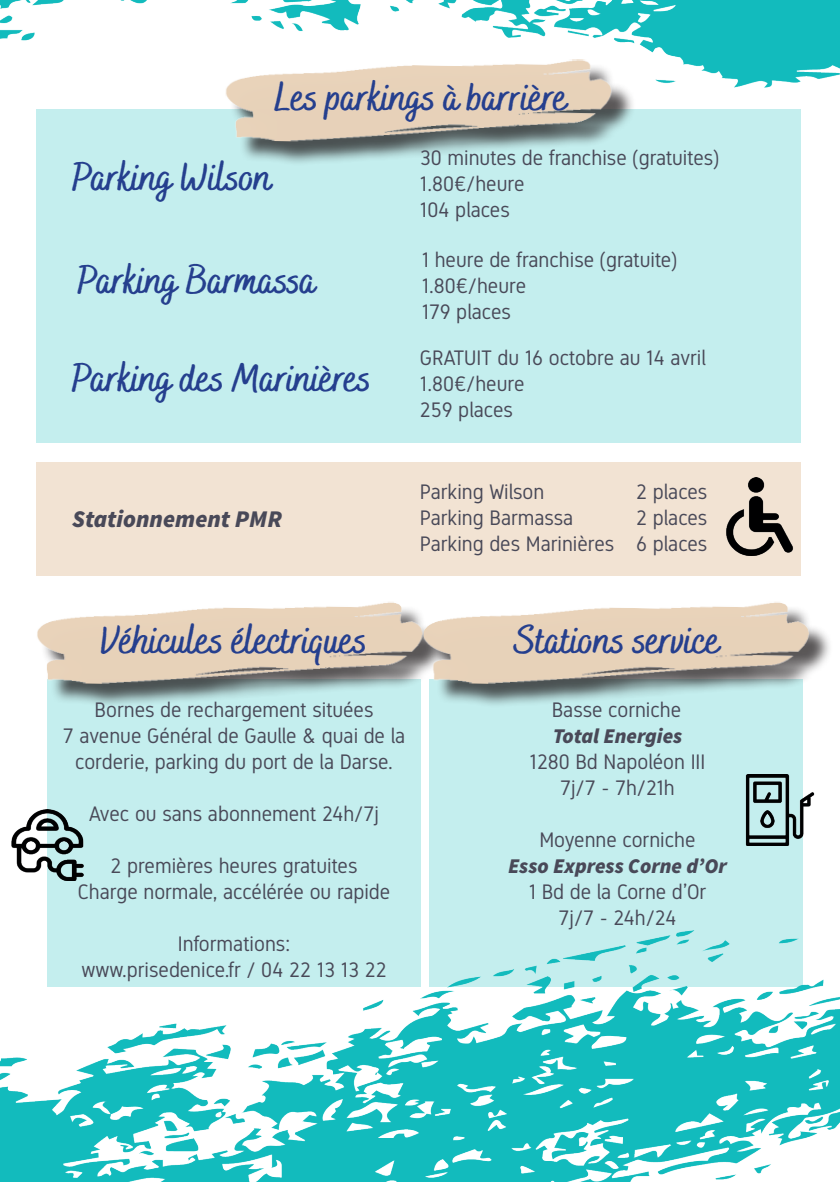
<style>
.page{position:relative;width:840px;height:1191px;background:#fff}
.page>*{position:absolute;margin:0;border:0;box-sizing:border-box;transform-origin:0 0}
.t1{font:700 40px "Bakerie Rough";color:#253f8e}
.t2{font:italic 24px "Source Sans Variable";color:#494958}
.t3{font:21px/26px "Gidole";color:#494958;text-align:center}
.t4{font:italic 21px "Source Sans Variable";color:#494958}
</style>
<div class="page">
<img style="left:0;top:930px;width:839px;height:251px">
<img style="left:0;top:0;width:839px;height:174px">
<div style="left:47px;top:679px;width:373px;height:307px;background:#c4eeee"></div>
<div style="left:36px;top:109px;width:763px;height:333px;background:#c4eeee"></div>
<div style="left:41px;top:605px;width:406px;height:103px;background:#231f20;opacity:.75"></div>
<img style="left:37px;top:602px;width:385px;height:87px">
<div style="left:229px;top:63px;width:406px;height:103px;background:#231f20;opacity:.75"></div>
<img style="left:225px;top:53px;width:389px;height:94px">
<div style="left:36px;top:462px;width:764px;height:113px;background:#f2e3d3"></div>
<img style="left:726px;top:477px;width:67px;height:79px">
<div style="left:429px;top:679px;width:373px;height:307px;background:#c4eeee"></div>
<img style="left:11px;top:809px;width:73px;height:71px">
<img style="left:745px;top:774px;width:70px;height:72px">
<div style="left:426px;top:605px;width:406px;height:103px;background:#231f20;opacity:.75"></div>
<img style="left:422px;top:602px;width:390px;height:87px">
<h1 class="t1" style="left:274px;top:73px;width:294px">Les parkings à barrière</h1>
<h1 class="t1" style="left:72px;top:152px;width:201px">Parking Wilson</h1>
<h1 class="t1" style="left:78px;top:255px;width:240px">Parking Barmassa</h1>
<h1 class="t1" style="left:72px;top:354px;width:301px">Parking des Marinières</h1>
<p class="t2" style="left:72px;top:505px;width:211px">Stationnement PMR</p>
<p class="t3" style="left:420px;top:145px;width:300px;text-align:left">30 minutes de franchise (gratuites)<br>1.80€/heure<br>104 places</p>
<p class="t3" style="left:421px;top:246px;width:257px;text-align:left">1 heure de franchise (gratuite)<br>1.80€/heure<br>179 places</p>
<p class="t3" style="left:420px;top:344px;width:287px;text-align:left">GRATUIT du 16 octobre au 14 avril<br>1.80€/heure<br>259 places</p>
<p class="t3" style="left:420px;top:478px;width:126px">Parking Wilson</p>
<p class="t3" style="left:636px;top:478px;width:73px">2 places</p>
<p class="t3" style="left:420px;top:504px;width:155px">Parking Barmassa</p>
<p class="t3" style="left:420px;top:504px;width:289px;text-align:right">2 places<br>Parking des Marinières 6 places</p>
<h1 class="t1" style="left:100px;top:615px;width:268px">Véhicules électriques</h1>
<p class="t3" style="left:63px;top:696px;width:343px">Bornes de rechargement situées<br>7 avenue Général de Gaulle &amp; quai de la corderie, parking du port de la Darse.</p>
<p class="t3" style="left:89px;top:800px;width:291px">Avec ou sans abonnement 24h/7j</p>
<p class="t3" style="left:78px;top:852px;width:314px">2 premières heures gratuites<br>Charge normale, accélérée ou rapide</p>
<p class="t3" style="left:81px;top:930px;width:306px">Informations:<br>www.prisedenice.fr / 04 22 13 13 22</p>
<h1 class="t1" style="left:514px;top:615px;width:206px">Stations service</h1>
<p class="t3" style="left:551px;top:697px;width:131px">Basse corniche</p>
<p class="t4" style="left:552px;top:723px;width:131px">Total Energies</p>
<p class="t3" style="left:529px;top:749px;width:177px">1280 Bd Napoléon III<br>7j/7 - 7h/21h</p>
<p class="t3" style="left:539px;top:827px;width:158px">Moyenne corniche</p>
<p class="t4" style="left:507px;top:853px;width:220px">Esso Express Corne d’Or</p>
<p class="t3" style="left:528px;top:879px;width:179px">1 Bd de la Corne d’Or<br>7j/7 - 24h/24</p>
</div>
